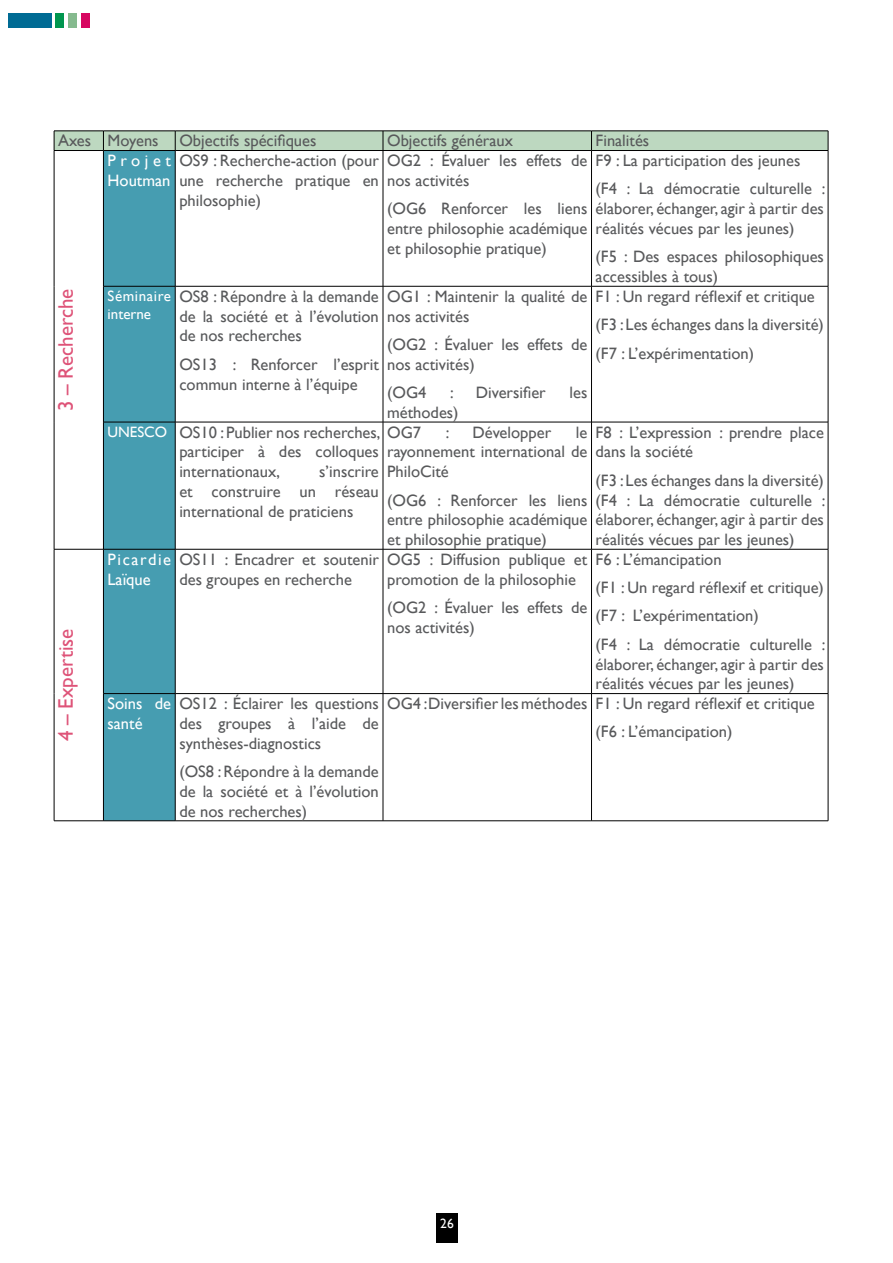
<style>
.page{position:relative;width:893px;height:1263px;background:#fff}
.page>*{position:absolute;margin:0;border:0;box-sizing:border-box;transform-origin:0 0}
.t1{font:21px "Gill Sans";color:#de5378}
.t2{font:16.5px/19.8px "Gill Sans";color:#58595b}
.t3{font:16.5px/19.8px "Gill Sans";color:#fff}
.t4{font:16.5px/19.8px "Gill Sans";letter-spacing:.09em;color:#fff}
.t5{font:15px/18px "Gill Sans";letter-spacing:.03em;color:#fff}
.t6{font:13.5px "Gill Sans";color:#fff}
.s1{font-size:15px;color:#fff}
</style>
<div class="page">
<div style="left:436px;top:1213px;width:22px;height:29px;background:#000"></div>
<div style="left:9px;top:13px;width:43px;height:15px;background:#006b94"></div>
<div style="left:55px;top:13px;width:9px;height:15px;background:#00964f"></div>
<div style="left:68px;top:13px;width:9px;height:15px;background:#85ba8e"></div>
<div style="left:81px;top:13px;width:9px;height:15px;background:#d70761"></div>
<div style="left:104px;top:151px;width:71px;height:669px;background:#469db1"></div>
<hr style="left:828px;top:151px;width:1px;height:135px;background:#000">
<hr style="left:828px;top:286px;width:1px;height:136px;background:#000">
<hr style="left:828px;top:422px;width:1px;height:127px;background:#000">
<hr style="left:828px;top:549px;width:1px;height:144px;background:#000">
<hr style="left:54px;top:150px;width:49px;height:1px;background:#000">
<hr style="left:103px;top:150px;width:72px;height:1px;background:#000">
<hr style="left:175px;top:150px;width:208px;height:1px;background:#000">
<hr style="left:383px;top:150px;width:208px;height:1px;background:#000">
<hr style="left:591px;top:150px;width:237px;height:1px;background:#000">
<hr style="left:103px;top:286px;width:72px;height:1px;background:#000">
<hr style="left:175px;top:286px;width:208px;height:1px;background:#000">
<hr style="left:383px;top:286px;width:208px;height:1px;background:#000">
<hr style="left:591px;top:286px;width:237px;height:1px;background:#000">
<hr style="left:103px;top:422px;width:72px;height:1px;background:#000">
<hr style="left:175px;top:422px;width:208px;height:1px;background:#000">
<hr style="left:383px;top:422px;width:208px;height:1px;background:#000">
<hr style="left:591px;top:422px;width:237px;height:1px;background:#000">
<hr style="left:54px;top:549px;width:49px;height:1px;background:#000">
<hr style="left:103px;top:549px;width:72px;height:1px;background:#000">
<hr style="left:175px;top:549px;width:208px;height:1px;background:#000">
<hr style="left:383px;top:549px;width:208px;height:1px;background:#000">
<hr style="left:591px;top:549px;width:237px;height:1px;background:#000">
<hr style="left:103px;top:693px;width:72px;height:1px;background:#000">
<hr style="left:175px;top:693px;width:208px;height:1px;background:#000">
<hr style="left:383px;top:693px;width:208px;height:1px;background:#000">
<hr style="left:591px;top:693px;width:237px;height:1px;background:#000">
<hr style="left:54px;top:820px;width:49px;height:1px;background:#000">
<hr style="left:103px;top:820px;width:72px;height:1px;background:#000">
<hr style="left:175px;top:820px;width:208px;height:1px;background:#000">
<hr style="left:383px;top:820px;width:208px;height:1px;background:#000">
<hr style="left:591px;top:820px;width:237px;height:1px;background:#000">
<div style="left:54px;top:131px;width:775px;height:19px;background:#bdd8c0"></div>
<hr style="left:54px;top:151px;width:1px;height:135px;background:#000">
<hr style="left:103px;top:151px;width:1px;height:135px;background:#000">
<hr style="left:175px;top:151px;width:1px;height:135px;background:#000">
<hr style="left:383px;top:151px;width:1px;height:135px;background:#000">
<hr style="left:591px;top:151px;width:1px;height:135px;background:#000">
<hr style="left:54px;top:286px;width:1px;height:136px;background:#000">
<hr style="left:103px;top:286px;width:1px;height:136px;background:#000">
<hr style="left:175px;top:286px;width:1px;height:136px;background:#000">
<hr style="left:383px;top:286px;width:1px;height:136px;background:#000">
<hr style="left:591px;top:286px;width:1px;height:136px;background:#000">
<hr style="left:54px;top:422px;width:1px;height:127px;background:#000">
<hr style="left:103px;top:422px;width:1px;height:127px;background:#000">
<hr style="left:175px;top:422px;width:1px;height:127px;background:#000">
<hr style="left:383px;top:422px;width:1px;height:127px;background:#000">
<hr style="left:591px;top:422px;width:1px;height:127px;background:#000">
<hr style="left:54px;top:549px;width:1px;height:144px;background:#000">
<hr style="left:103px;top:549px;width:1px;height:144px;background:#000">
<hr style="left:175px;top:549px;width:1px;height:144px;background:#000">
<hr style="left:383px;top:549px;width:1px;height:144px;background:#000">
<hr style="left:591px;top:549px;width:1px;height:144px;background:#000">
<hr style="left:54px;top:693px;width:1px;height:128px;background:#000">
<hr style="left:103px;top:694px;width:1px;height:127px;background:#000">
<hr style="left:175px;top:694px;width:1px;height:127px;background:#000">
<hr style="left:383px;top:694px;width:1px;height:127px;background:#000">
<hr style="left:591px;top:694px;width:1px;height:127px;background:#000">
<hr style="left:828px;top:694px;width:1px;height:127px;background:#000">
<p class="t2" style="left:58px;top:131px;width:102px">Axes Moyens</p>
<p class="t2" style="left:179px;top:131px;width:139px">Objectifs spécifiques</p>
<p class="t2" style="left:387px;top:131px;width:127px">Objectifs généraux</p>
<p class="t2" style="left:596px;top:131px;width:55px">Finalités</p>
<p class="t3" style="left:108px;top:151px;width:65px">Projet<br>Houtman</p>
<p class="t2" style="left:179px;top:151px;width:201px;text-align:justify">OS9 : Recherche-action (pour une recherche pratique en philosophie)</p>
<p class="t2" style="left:387px;top:151px;width:202px">OG2 : Évaluer les effets de nos activités</p>
<p class="t2" style="left:596px;top:147px;width:231px;line-height:28.3px">F9 : La participation des jeunes (F4 : La démocratie culturelle :</p>
<p class="t2" style="left:596px;top:199px;width:230px">élaborer, échanger, agir à partir des réalités vécues par les jeunes)</p>
<p class="t2" style="left:596px;top:247px;width:230px">(F5 : Des espaces philosophiques accessibles à tous)</p>
<p class="t2" style="left:387px;top:199px;width:202px;text-align:justify">(OG6 Renforcer les liens entre philosophie académique et philosophie pratique)</p>
<p class="t1" style="left:53px;top:411px;width:124px;rotate:-90deg">3 – Recherche</p>
<p class="t1" style="left:53px;top:741px;width:114px;rotate:-90deg">4 – Expertise</p>
<p class="t5" style="left:108px;top:287px;width:65px">Séminaire interne</p>
<p class="t2" style="left:179px;top:287px;width:201px;text-align:justify">OS8 : Répondre à la demande de la société et à l’évolution de nos recherches</p>
<p class="t2" style="left:179px;top:355px;width:201px">OS13 : Renforcer l’esprit commun interne à l’équipe</p>
<p class="t2" style="left:387px;top:287px;width:202px">OG1 : Maintenir la qualité de nos activités</p>
<p class="t2" style="left:387px;top:335px;width:202px">(OG2 : Évaluer les effets de nos activités)</p>
<p class="t2" style="left:387px;top:383px;width:41px">(OG4</p>
<p class="t2" style="left:450px;top:383px;width:5px">:</p>
<p class="t2" style="left:476px;top:383px;width:71px">Diversifier</p>
<p class="t2" style="left:569px;top:383px;width:19px">les</p>
<p class="t2" style="left:387px;top:403px;width:73px">méthodes)</p>
<p class="t2" style="left:446px;top:422px;width:5px">:</p>
<p class="t2" style="left:472px;top:422px;width:80px">Développer</p>
<p class="t2" style="left:179px;top:422px;width:243px;text-indent:-72px"><span class="s1">UNESCO</span> OS10 : Publier nos recherches, OG7 participer à des colloques internationaux,</p>
<p class="t2" style="left:387px;top:422px;width:202px;text-align:justify;text-indent:189px">le rayonnement international de PhiloCité</p>
<p class="t2" style="left:387px;top:490px;width:202px;text-align:justify">(OG6 : Renforcer les liens entre philosophie académique et philosophie pratique)</p>
<p class="t2" style="left:179px;top:462px;width:201px;text-align:justify;text-indent:140px">s’inscrire et construire un réseau international de praticiens</p>
<p class="t2" style="left:596px;top:282px;width:230px;line-height:28.3px">F1 : Un regard réflexif et critique (F3 : Les échanges dans la diversité) (F7 : L’expérimentation)</p>
<p class="t2" style="left:596px;top:422px;width:230px">F8 : L’expression : prendre place dans la société</p>
<p class="t2" style="left:596px;top:471px;width:231px;text-align:justify">(F3 : Les échanges dans la diversité) (F4 : La démocratie culturelle : élaborer, échanger, agir à partir des réalités vécues par les jeunes)</p>
<p class="t2" style="left:596px;top:545px;width:231px;line-height:28.3px">F6 : L’émancipation<br>(F1 : Un regard réflexif et critique) (F7 : L’expérimentation)<br>(F4 : La démocratie culturelle :</p>
<p class="t2" style="left:596px;top:654px;width:230px">élaborer, échanger, agir à partir des réalités vécues par les jeunes)</p>
<p class="t4" style="left:108px;top:550px;width:65px">Picardie<br>Laïque</p>
<p class="t2" style="left:179px;top:550px;width:201px">OS11 : Encadrer et soutenir des groupes en recherche</p>
<p class="t2" style="left:387px;top:550px;width:202px">OG5 : Diffusion publique et promotion de la philosophie</p>
<p class="t2" style="left:387px;top:598px;width:202px">(OG2 : Évaluer les effets de nos activités)</p>
<p class="t3" style="left:108px;top:694px;width:65px">Soins de santé</p>
<p class="t2" style="left:179px;top:694px;width:201px;text-align:justify">OS12 : Éclairer les questions des groupes à l’aide de synthèses-diagnostics</p>
<p class="t2" style="left:179px;top:762px;width:201px;text-align:justify">(OS8 : Répondre à la demande de la société et à l’évolution de nos recherches)</p>
<p class="t2" style="left:596px;top:690px;width:221px;line-height:28.3px;text-indent:-209px">OG4 :Diversifier les méthodes F1 : Un regard réflexif et critique (F6 : L’émancipation)</p>
<p class="t6" style="left:440px;top:1215px;width:15px">26</p>
</div>
